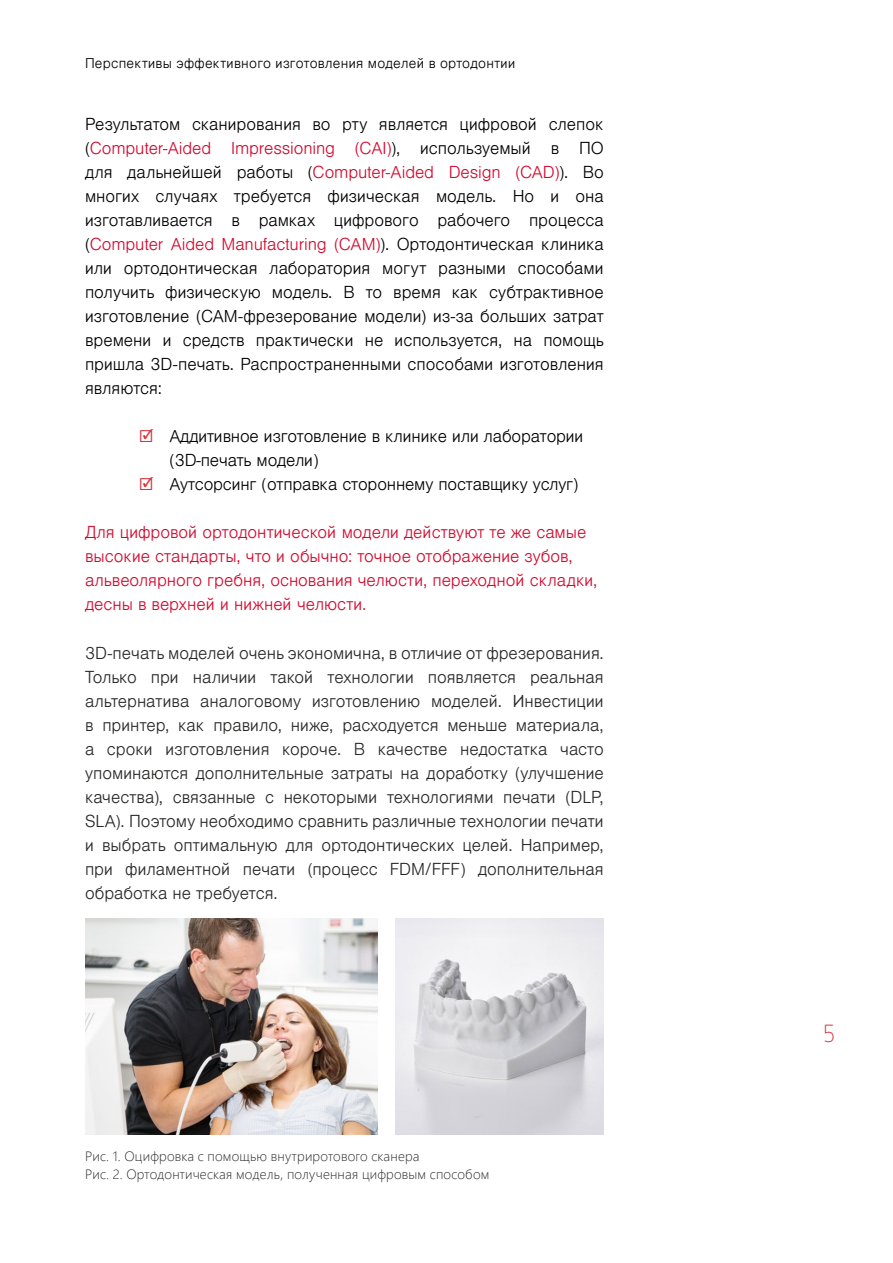
<style>
.page{position:relative;width:893px;height:1263px;background:#fff}
.page>*{position:absolute;margin:0;border:0;box-sizing:border-box;transform-origin:0 0}
.t1{font:300 24.75px "Netto Pro";color:#d9323c}
.t2{font:300 16.5px/24px "Nimbus Sans Global";letter-spacing:-.01em;color:#000;text-align:justify}
.t3{font:300 16.5px/24px "Nimbus Sans Global";color:#272726;text-align:justify}
.t4{font:300 16.5px/24px "Nimbus Sans Global";color:#d5072d}
.t5{font:300 13.5px/18px "Segoe UI";letter-spacing:.015em;color:#272726}
.t6{font:300 13.5px "Nimbus Sans Global";letter-spacing:.02em;color:#000}
.s1{color:#d5072d}
.s2{color:#d9323c}
</style>
<div class="page">
<img style="left:85px;top:918px;width:292px;height:216px">
<img style="left:395px;top:918px;width:209px;height:216px">
<p class="t6" style="left:85px;top:53px;width:432px">Перспективы эффективного изготовления моделей в ортодонтии</p>
<p class="t2" style="left:85px;top:112px;width:520px">Результатом сканирования во рту является цифровой слепок (<span class="s1">Computer-Aided Impressioning (CAI)</span>), используемый в ПО для дальнейшей работы (<span class="s1">Computer-Aided Design (CAD)</span>). Во многих случаях требуется физическая модель. Но и она изготавливается в рамках цифрового рабочего процесса (<span class="s1">Computer Aided Manufacturing (CAM)</span>). Ортодонтическая клиника или ортодонтическая лаборатория могут разными способами получить физическую модель. В то время как субтрактивное изготовление (CAM-фрезерование модели) из-за больших затрат времени и средств практически не используется, на помощь пришла 3D-печать. Распространенными способами изготовления являются:</p>
<p class="t2" style="left:169px;top:424px;width:416px;text-indent:-30px"><span class="s2">☑</span> Аддитивное изготовление в клинике или лаборатории (3D-печать модели)</p>
<p class="t2" style="left:139px;top:472px;width:441px"><span class="s2">☑</span> Аутсорсинг (отправка стороннему поставщику услуг)</p>
<p class="t4" style="left:85px;top:520px;width:514px">Для цифровой ортодонтической модели действуют те же самые высокие стандарты, что и обычно: точное отображение зубов, альвеолярного гребня, основания челюсти, переходной складки, десны в верхней и нижней челюсти.</p>
<p class="t3" style="left:85px;top:640px;width:520px">3D-печать моделей очень экономична, в отличие от фрезерования.<br>Только при наличии такой технологии появляется реальная альтернатива аналоговому изготовлению моделей. Инвестиции в принтер, как правило, ниже, расходуется меньше материала, а сроки изготовления короче. В качестве недостатка часто упоминаются дополнительные затраты на доработку (улучшение качества), связанные с некоторыми технологиями печати (DLP, SLA). Поэтому необходимо сравнить различные технологии печати и выбрать оптимальную для ортодонтических целей. Например, при филаментной печати (процесс FDM/FFF) дополнительная обработка не требуется.</p>
<p class="t5" style="left:85px;top:1146px;width:406px">Рис. 1. Оцифровка с помощью внутриротового сканера<br>Рис. 2. Ортодонтическая модель, полученная цифровым способом</p>
<h1 class="t1" style="left:823px;top:1018px;width:14px">5</h1>
</div>
